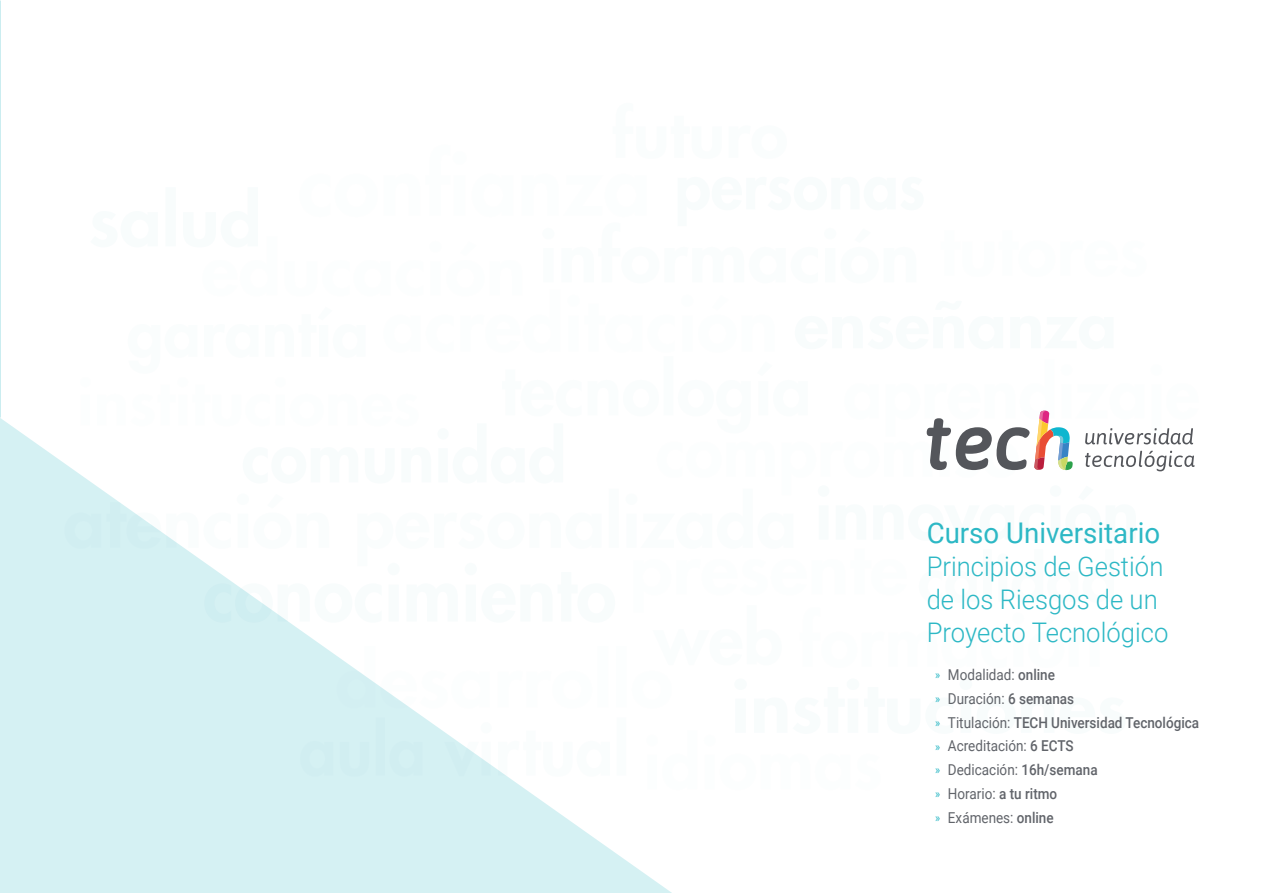
<style>
.page{position:relative;width:1263px;height:893px;background:#fff}
.page>*{position:absolute;margin:0;border:0;box-sizing:border-box;transform-origin:0 0}
.t1{font:28.5px "Roboto";color:#2db8c5}
.t2{font:300 27px/33px "Roboto";color:#2db8c5;scale:.95 1}
.t3{font:15px/23.7px "Roboto";color:#61646a;scale:.9 1}
.s1{font-size:12px;color:#2db8c5}
.s2{font-weight:500}
</style>
<div class="page">
<svg style="left:0;top:418px;width:672px;height:475px;background:#d9f2f4"></svg>
<svg style="left:64px;top:410px;width:1131px;height:380px"></svg>
<h1 class="t1" style="left:927px;top:513px;width:235px">Curso Universitario</h1>
<h2 class="t2" style="left:927px;top:549px;width:256px">Principios de Gestión de los Riesgos de un<br>Proyecto Tecnológico</h2>
<p class="t3" style="left:935px;top:662px;width:295px"><span class="s1">»</span> Modalidad: <span class="s2">online<br></span><span class="s1">»</span> Duración: <span class="s2">6 semanas<br></span><span class="s1">»</span> Titulación: <span class="s2">TECH Universidad Tecnológica </span><span class="s1">»</span> Acreditación: <span class="s2">6 ECTS<br></span><span class="s1">»</span> Dedicación: <span class="s2">16h/semana<br></span><span class="s1">»</span> Horario: <span class="s2">a tu ritmo<br></span><span class="s1">»</span> Exámenes: <span class="s2">online</span></p>
</div>
